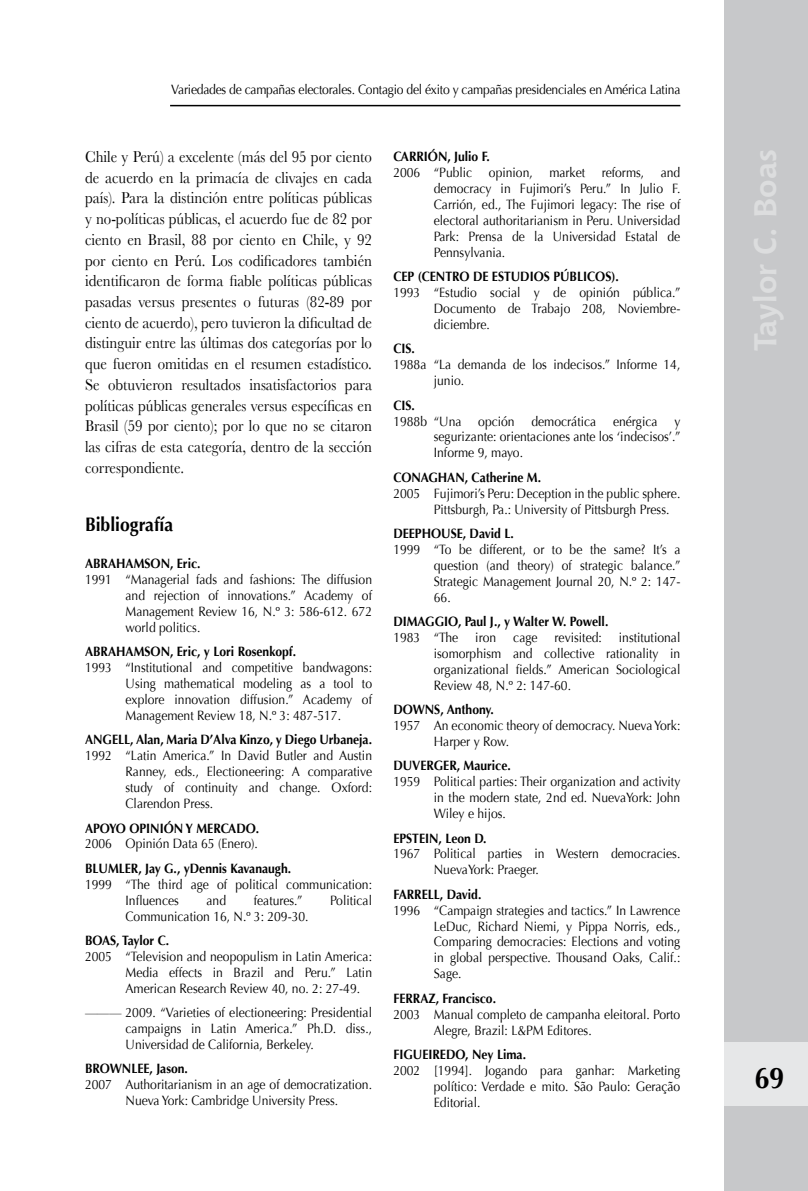
<style>
.page{position:relative;width:808px;height:1191px;background:#fff}
.page>*{position:absolute;margin:0;border:0;box-sizing:border-box;transform-origin:0 0}
.t1{font:700 31.5px "Chianti BT";color:#dcddde}
.t2{font:700 30px "Optima";color:#000;scale:.9 1}
.t3{font:700 19.5px "Optima";color:#000;scale:.9 1}
.t4{font:16.5px/20.7px "Baskerville";color:#000;text-align:justify;scale:.9 1}
.t5{font:13.5px/15.9px "Optima";color:#000;text-align:justify;scale:.9 1}
.t6{font:700 13.5px "Optima";color:#000;scale:.9 1}
.t7{font:13.5px "Optima";letter-spacing:-.02em;color:#000;scale:.9 1}
</style>
<div class="page">
<div style="left:724px;top:0;width:84px;height:1191px;background:#c7c8ca"></div>
<div style="left:724px;top:1042px;width:84px;height:64px;background:#e6e7e8"></div>
<hr style="left:170px;top:105px;width:510px;height:1px;background:#000">
<p class="t7" style="left:171px;top:81px;width:567px">Variedades de campañas electorales. Contagio del éxito y campañas presidenciales en América Latina</p>
<p class="t4" style="left:85px;top:146px;width:320px">Chile y Perú) a excelente (más del 95 por ciento de acuerdo en la primacía de clivajes en cada país). Para la distinción entre políticas públicas y no-políticas públicas, el acuerdo fue de 82 por ciento en Brasil, 88 por ciento en Chile, y 92 por ciento en Perú. Los codificadores también identificaron de forma fiable políticas públicas pasadas versus presentes o futuras (82-89 por ciento de acuerdo), pero tuvieron la dificultad de distinguir entre las últimas dos categorías por lo que fueron omitidas en el resumen estadístico.<br>Se obtuvieron resultados insatisfactorios para políticas públicas generales versus específicas en Brasil (59 por ciento); por lo que no se citaron las cifras de esta categoría, dentro de la sección correspondiente.</p>
<h3 class="t3" style="left:85px;top:513px;width:100px">BIBLIOGRAFÍA</h3>
<p class="t6" style="left:85px;top:556px;width:130px">ABRAHAMSON, ERIC.</p>
<p class="t5" style="left:126px;top:572px;width:275px;text-indent:-40px">1991 “Managerial fads and fashions: The diffusion and rejection of innovations.” Academy of Management Review 16, N.º 3: 586-612. 672 world politics.</p>
<p class="t6" style="left:85px;top:644px;width:236px">ABRAHAMSON, ERIC, Y LORI ROSENKOPF.</p>
<p class="t5" style="left:126px;top:660px;width:275px;text-indent:-40px">1993 “Institutional and competitive bandwagons:<br>Using mathematical modeling as a tool to explore innovation diffusion.” Academy of Management Review 18, N.º 3: 487-517.</p>
<p class="t6" style="left:85px;top:732px;width:320px">ANGELL, ALAN, MARIA D’ALVA KINZO, Y DIEGO URBANEJA.</p>
<p class="t5" style="left:126px;top:748px;width:275px;text-indent:-40px">1992 “Latin America.” In David Butler and Austin Ranney, eds., Electioneering: A comparative study of continuity and change. Oxford:<br>Clarendon Press.</p>
<p class="t6" style="left:85px;top:820px;width:134px">APOYO OPI NIÓN Y MERCAD</p>
<p class="t6" style="left:246px;top:820px;width:16px">O.</p>
<p class="t5" style="left:85px;top:836px;width:194px">2006 Opinión Data 65 (Enero).</p>
<p class="t6" style="left:85px;top:860px;width:231px">BLUMLER, JAY G., YDENNIS KAVANAUGH.</p>
<p class="t5" style="left:126px;top:876px;width:275px;text-indent:-40px">1999 “The third age of political communication:<br>Influences</p>
<p class="t5" style="left:207px;top:892px;width:23px">and</p>
<p class="t5" style="left:254px;top:892px;width:56px">features.”</p>
<p class="t5" style="left:330px;top:892px;width:48px">Political</p>
<p class="t5" style="left:126px;top:908px;width:205px">Communication 16, N.º 3: 209-30.</p>
<p class="t6" style="left:85px;top:932px;width:95px">BOAS, TAYLOR C.</p>
<p class="t5" style="left:126px;top:948px;width:275px;text-indent:-40px">2005 “Television and neopopulism in Latin America:<br>Media effects in Brazil and Peru.” Latin American Research Review 40, no. 2: 27-49.</p>
<p class="t5" style="left:126px;top:1004px;width:275px;text-indent:-40px">——— 2009. “Varieties of electioneering: Presidential campaigns in Latin America.” Ph.D. diss., Universidad de California, Berkeley.</p>
<p class="t6" style="left:85px;top:1061px;width:116px">BROWNLEE, JASON.</p>
<p class="t5" style="left:85px;top:1077px;width:320px;text-align:center">2007 Authoritarianism in an age of democratization.<br>Nueva York: Cambridge University Press.</p>
<p class="t6" style="left:393px;top:149px;width:17px">CARRI</p>
<p class="t6" style="left:428px;top:149px;width:70px">ÓN, JULIO F.</p>
<p class="t5" style="left:434px;top:165px;width:275px;text-indent:-40px">2006 “Public opinion, market reforms, and democracy in Fujimori’s Peru.” In Julio F.<br>Carrión, ed., The Fujimori legacy: The rise of electoral authoritarianism in Peru. Universidad Park: Prensa de la Universidad Estatal de Pennsylvania.</p>
<p class="t6" style="left:393px;top:269px;width:132px">CEP (CENTRO DE ESTUDI</p>
<p class="t6" style="left:534px;top:269px;width:48px">OS PÚBLIC</p>
<p class="t6" style="left:595px;top:269px;width:28px">OS).</p>
<p class="t5" style="left:434px;top:285px;width:275px;text-indent:-40px">1993 “Estudio social y de opinión pública.” Documento de Trabajo 208, Noviembre&shy;diciembre.</p>
<p class="t6" style="left:393px;top:341px;width:26px">CIS.</p>
<p class="t5" style="left:434px;top:357px;width:275px;text-indent:-40px">1988a “La demanda de los indecisos.” Informe 14, junio.</p>
<p class="t6" style="left:393px;top:397px;width:26px">CIS.</p>
<p class="t5" style="left:434px;top:413px;width:275px;text-indent:-40px">1988b “Una opción democrática enérgica y segurizante: orientaciones ante los ‘indecisos’.” Informe 9, mayo.</p>
<p class="t6" style="left:393px;top:469px;width:166px">CONAGHAN, CATHERINE M.</p>
<p class="t5" style="left:434px;top:485px;width:275px;text-indent:-40px">2005 Fujimori’s Peru: Deception in the public sphere.<br>Pittsburgh, Pa.: University of Pittsburgh Press.</p>
<p class="t6" style="left:393px;top:525px;width:135px">DEEPHOUSE, DAVID L.</p>
<p class="t5" style="left:434px;top:541px;width:275px;text-indent:-40px">1999 “To be different, or to be the same? It’s a question (and theory) of strategic balance.” Strategic Management Journal 20, N.º 2: 147- 66.</p>
<p class="t6" style="left:393px;top:613px;width:240px">DIMAGGI O, PAUL J., Y WALTER W. POWELL.</p>
<p class="t5" style="left:393px;top:629px;width:74px">1983 “The</p>
<p class="t5" style="left:475px;top:629px;width:25px">iron</p>
<p class="t5" style="left:513px;top:629px;width:29px">cage</p>
<p class="t5" style="left:555px;top:629px;width:54px">revisited:</p>
<p class="t5" style="left:434px;top:629px;width:275px;text-indent:185px">institutional isomorphism and collective rationality in organizational fields.” American Sociological Review 48, N.º 2: 147-60.</p>
<p class="t6" style="left:393px;top:701px;width:113px">DOWNS, ANTHONY.</p>
<p class="t5" style="left:434px;top:717px;width:275px;text-indent:-40px">1957 An economic theory of democracy. Nueva York:<br>Harper y Row.</p>
<p class="t6" style="left:393px;top:758px;width:20px">DUVER</p>
<p class="t6" style="left:434px;top:758px;width:87px">GER, MAURICE.</p>
<p class="t5" style="left:434px;top:774px;width:275px;text-indent:-40px">1959 Political parties: Their organization and activity in the modern state, 2nd ed. NuevaYork: John Wiley e hijos.</p>
<p class="t6" style="left:393px;top:830px;width:105px">EPSTEI N, LEON D.</p>
<p class="t5" style="left:434px;top:846px;width:275px;text-indent:-40px">1967 Political parties in Western democracies.<br>NuevaYork: Praeger.</p>
<p class="t6" style="left:393px;top:886px;width:9px">FARRELL</p>
<p class="t6" style="left:440px;top:886px;width:48px">, DAVID.</p>
<p class="t5" style="left:434px;top:902px;width:275px;text-indent:-40px">1996 “Campaign strategies and tactics.” In Lawrence LeDuc, Richard Niemi, y Pippa Norris, eds., Comparing democracies: Elections and voting in global perspective. Thousand Oaks, Calif.:<br>Sage.</p>
<p class="t6" style="left:393px;top:990px;width:9px">FERRA</p>
<p class="t6" style="left:428px;top:990px;width:77px">Z, FRANCISCO.</p>
<p class="t5" style="left:434px;top:1006px;width:275px;text-indent:-40px">2003 Manual completo de campanha eleitoral. Porto<br>Alegre, Brazil: L&amp;PM Editores.</p>
<p class="t6" style="left:393px;top:1046px;width:31px">FIGUEIRED</p>
<p class="t6" style="left:455px;top:1046px;width:80px">O, NEY LIMA.</p>
<p class="t5" style="left:434px;top:1062px;width:275px;text-indent:-40px">2002 [1994]. Jogando para ganhar: Marketing político: Verdade e mito. São Paulo: Geração Editorial.</p>
<h1 class="t1" style="left:746px;top:351px;width:204px;rotate:-90deg">Taylor C. Boas</h1>
<h2 class="t2" style="left:754px;top:1060px;width:35px">69</h2>
</div>
